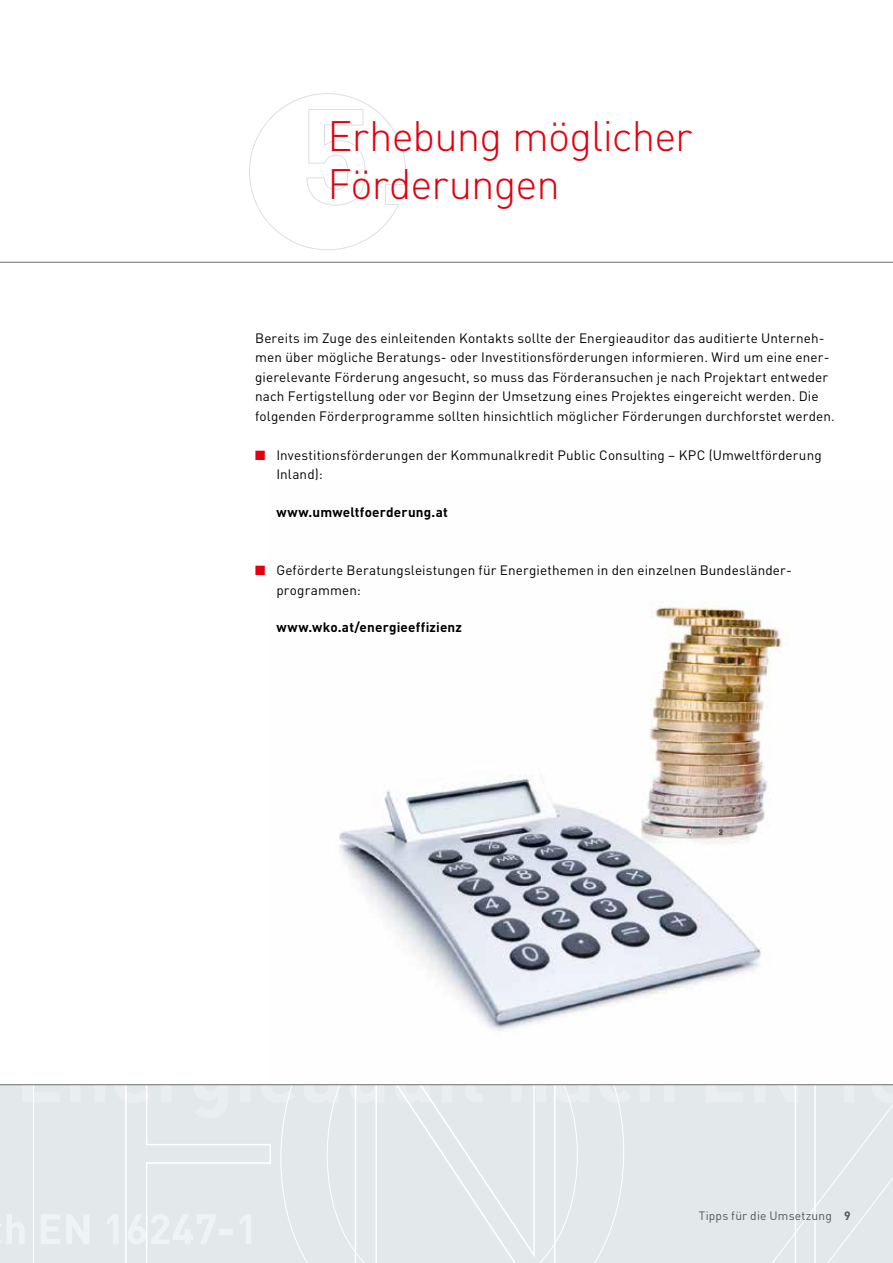
<style>
.page{position:relative;width:893px;height:1263px;background:#fff}
.page>*{position:absolute;margin:0;border:0;box-sizing:border-box;transform-origin:0 0}
.t1{font:300 42px/48px "DIN";letter-spacing:-.02em;color:#e3000f}
.t2{font:13.5px/19.5px "DIN";letter-spacing:.01em;color:#000}
.t3{font:700 13.5px "DIN";letter-spacing:.015em;color:#000}
.t4{font:12px "DIN";letter-spacing:.015em;color:#565656}
.s1{color:#e3000f}
.s2{font-weight:700}
</style>
<div class="page">
<img style="left:339px;top:601px;width:449px;height:430px">
<div style="left:0;top:1085px;width:893px;height:178px;background:#e3e8ea"></div>
<svg style="left:297px;top:1085px;width:327px;height:178px"></svg>
<svg style="left:304px;top:1085px;width:35px;height:18px"></svg>
<svg style="left:349px;top:1085px;width:240px;height:178px"></svg>
<svg style="left:599px;top:1085px;width:32px;height:18px"></svg>
<svg style="left:640px;top:1085px;width:34px;height:1px"></svg>
<svg style="left:705px;top:1085px;width:188px;height:178px"></svg>
<svg style="left:0;top:1085px;width:297px;height:178px"></svg>
<svg style="left:249px;top:93px;width:157px;height:158px"></svg>
<hr style="left:0;top:1084px;width:893px;height:1px;background:#7b7b7a">
<hr style="left:0;top:262px;width:893px;height:1px;background:#7b7b7a">
<h1 class="t1" style="left:327px;top:111px;width:366px">Erhebung möglicher<br>Förderungen</h1>
<p class="t2" style="left:255px;top:328px;width:581px">Bereits im Zuge des einleitenden Kontakts sollte der Energieauditor das auditierte Unterneh&shy;men über mögliche Beratungs- oder Investitionsförderungen informieren. Wird um eine ener&shy;gierelevante Förderung angesucht, so muss das Förderansuchen je nach Projektart entweder nach Fertigstellung oder vor Beginn der Umsetzung eines Projektes eingereicht werden. Die folgenden Förderprogramme sollten hinsichtlich möglicher Förderungen durchforstet werden.</p>
<p class="t2" style="left:276px;top:445px;width:547px;text-indent:-21px"><span class="s1">■</span> Investitionsförderungen der Kommunalkredit Public Consulting – KPC (Umweltförderung<br>Inland):</p>
<p class="t3" style="left:276px;top:503px;width:173px">www.umweltfoerderung.at</p>
<p class="t2" style="left:276px;top:560px;width:517px;text-indent:-21px"><span class="s1">■</span> Geförderte Beratungsleistungen für Energiethemen in den einzelnen Bundesländer&shy;programmen:</p>
<p class="t3" style="left:276px;top:618px;width:187px">www.wko.at/energieeffizienz</p>
<p class="t4" style="left:699px;top:1208px;width:153px">Tipps für die Umsetzung <span class="s2">9</span></p>
</div>
